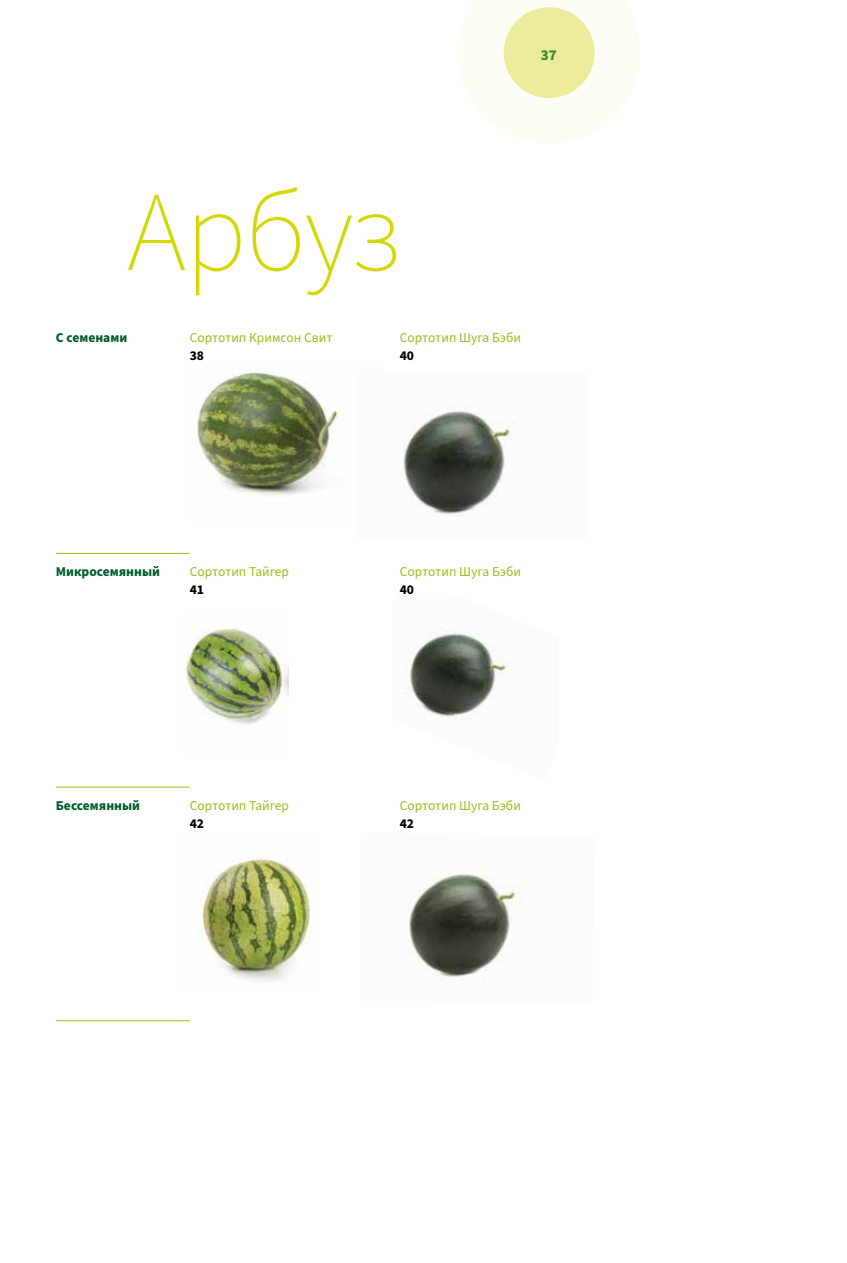
<style>
.page{position:relative;width:847px;height:1263px;background:#fff}
.page>*{position:absolute;margin:0;border:0;box-sizing:border-box;transform-origin:0 0}
.t1{font:200 114px "Source Sans Pro";letter-spacing:-.01em;color:#d3d800}
.t2{font:700 15px "Source Sans Pro";color:#2d8b28}
.t3{font:13.5px "Source Sans Pro";color:#94c11a}
.t4{font:700 13.5px "Source Sans Pro";color:#005b2b}
.t5{font:700 13.5px "Source Sans Pro";color:#000}
</style>
<div class="page">
<hr style="left:56px;top:553px;width:134px;height:1px;background:#94c11a">
<hr style="left:56px;top:787px;width:134px;height:1px;background:#94c11a">
<hr style="left:56px;top:1020px;width:134px;height:1px;background:#94c11a">
<img style="left:196px;top:372px;width:147px;height:123px">
<svg style="left:520px;top:7px;width:75px;height:91px"></svg>
<div style="left:503px;top:7px;width:91px;height:91px;background:#eaeb9b;border-radius:50%"></div>
<img style="left:185px;top:629px;width:103px;height:103px">
<img style="left:407px;top:627px;width:103px;height:92px">
<img style="left:403px;top:411px;width:109px;height:104px">
<img style="left:202px;top:851px;width:109px;height:131px">
<img style="left:409px;top:873px;width:112px;height:104px">
<p class="t2" style="left:540px;top:45px;width:17px">37</p>
<h1 class="t1" style="left:127px;top:156px;width:276px">Арбуз</h1>
<p class="t4" style="left:56px;top:328px;width:73px">С семенами</p>
<p class="t3" style="left:190px;top:329px;width:144px">Сортотип Кримсон Свит</p>
<p class="t5" style="left:190px;top:346px;width:16px">38</p>
<p class="t3" style="left:399px;top:329px;width:123px">Сортотип Шуга Бэби</p>
<p class="t5" style="left:399px;top:346px;width:16px">40</p>
<p class="t4" style="left:56px;top:562px;width:106px">Микросемянный</p>
<p class="t3" style="left:190px;top:563px;width:101px">Сортотип Тайгер</p>
<p class="t5" style="left:190px;top:580px;width:16px">41</p>
<p class="t4" style="left:56px;top:796px;width:86px">Бессемянный</p>
<p class="t3" style="left:189px;top:796px;width:101px">Сортотип Тайгер</p>
<p class="t5" style="left:189px;top:814px;width:16px">42</p>
<p class="t3" style="left:399px;top:563px;width:123px">Сортотип Шуга Бэби</p>
<p class="t5" style="left:399px;top:580px;width:16px">40</p>
<p class="t3" style="left:399px;top:796px;width:123px">Сортотип Шуга Бэби</p>
<p class="t5" style="left:399px;top:814px;width:16px">42</p>
</div>
